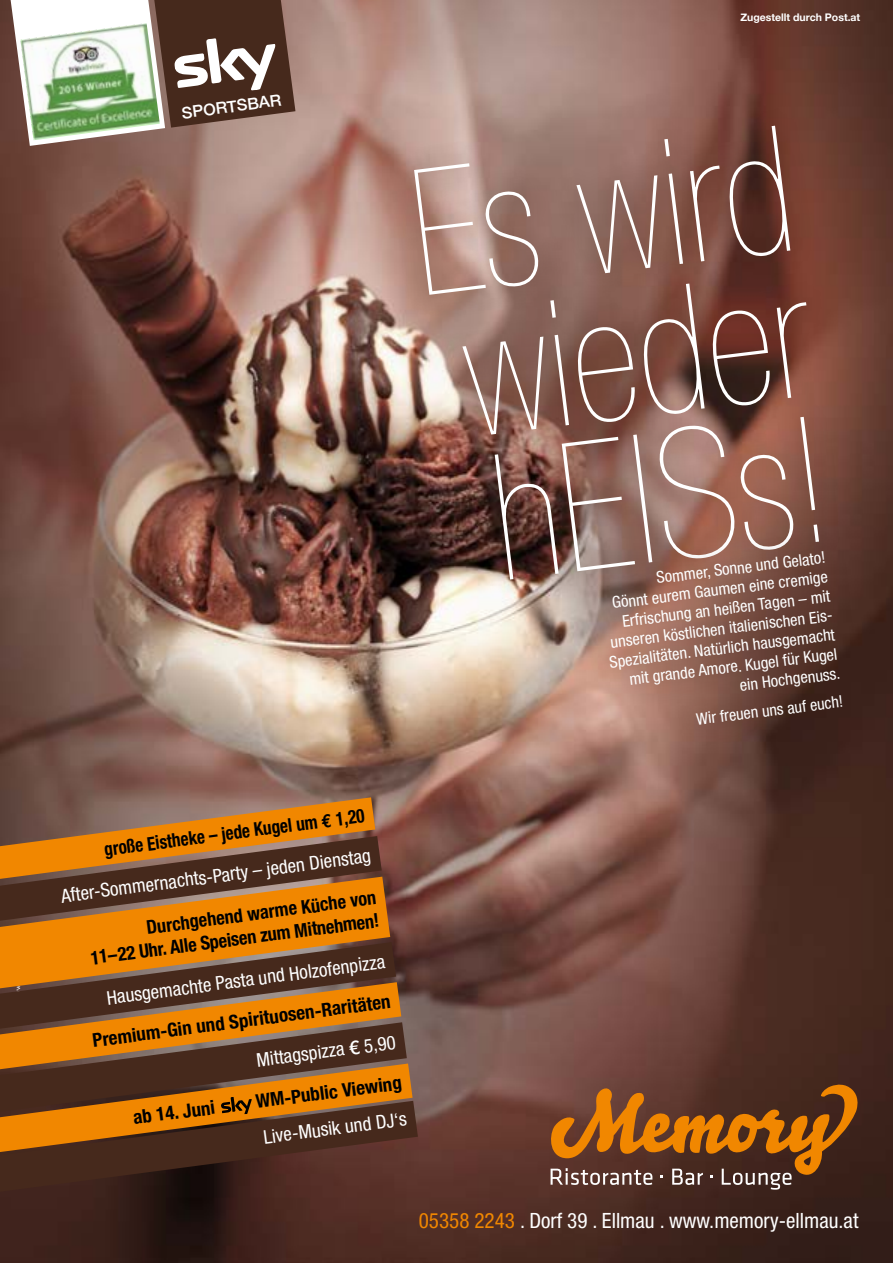
<style>
.page{position:relative;width:893px;height:1263px;background:#fff}
.page>*{position:absolute;margin:0;border:0;box-sizing:border-box;transform-origin:0 0}
.t1{font:900 condensed 175.95px/146.2px "Helvetica Neue";color:#fff;text-align:justify}
.t2{font:condensed 21.15px "Helvetica Neue";color:#fff}
.t3{font:condensed 19.05px "Helvetica Neue";color:#fff}
.t4{font:700 condensed 19.05px "Helvetica Neue";color:#000}
.t5{font:700 condensed 19.05px/23.1px "Helvetica Neue";color:#000;text-align:right;scale:.96 1}
.t6{font:700 condensed 19.05px "Helvetica Neue";color:#000;scale:.9 1}
.t7{font:condensed 16.2px/19.5px "Helvetica Neue";color:#fff;text-align:right}
.t8{font:500 16.05px "Helvetica Neue";color:#fff}
.t9{font:700 10.5px "Helvetica Neue";color:#fff}
.s1{font-size:179.85px}
.s2{font-family:"Euro Mono";font-stretch:normal}
.s3{font-weight:500;font-stretch:normal}
.s4{color:#f18700}
</style>
<div class="page">
<img style="left:0;top:0;width:893px;height:1263px">
<svg style="left:549px;top:1084px;width:310px;height:106px;background:#7f4c22"></svg>
<svg style="left:384px;top:96px;width:477px;height:519px;background:#875f54"></svg>
<svg style="left:573px;top:524px;width:298px;height:239px;background:#7e584c"></svg>
<svg style="left:11px;top:0;width:284px;height:146px"></svg>
<img style="left:20px;top:23px;width:140px;height:117px">
<svg style="left:0;top:797px;width:418px;height:395px;background:#91571e"></svg>
<p class="t8" style="left:180px;top:100px;width:102px;rotate:-7deg">SPORTSBAR</p>
<p class="t9" style="left:740px;top:9px;width:121px">Zugestellt durch Post.at</p>
<h1 class="t1" style="left:403px;top:161px;width:384px;rotate:-7deg">Es wird wieder h<span class="s1">EIS</span>s!</h1>
<p class="t7" style="left:599px;top:575px;width:231px;rotate:-7deg">Sommer, Sonne und Gelato!<br>Gönnt eurem Gaumen eine cremige<br>Erfrischung an heißen Tagen – mit unseren köstlichen italienischen Eis-<br>Spezialitäten. Natürlich hausgemacht mit grande Amore. Kugel für Kugel ein Hochgenuss.</p>
<p class="t7" style="left:695px;top:709px;width:149px;rotate:-7deg">Wir freuen uns auf euch!</p>
<p class="t6" style="left:103px;top:837px;width:293px;rotate:-7deg">große Eistheke – jede Kugel um <span class="s2">€</span> 1,20</p>
<p class="t5" style="left:87px;top:922px;width:304px;rotate:-7deg">Durchgehend warme Küche von<br>11–22 Uhr. Alle Speisen zum Mitnehmen!</p>
<p class="t3" style="left:60px;top:886px;width:314px;rotate:-8deg">After-Sommernachts-Party – jeden Dienstag</p>
<p class="t3" style="left:106px;top:988px;width:282px;rotate:-8deg">Hausgemachte Pasta und Holzofenpizza</p>
<p class="t4" style="left:91px;top:1030px;width:302px;rotate:-8deg">Premium-Gin und Spirituosen-Raritäten</p>
<p class="t3" style="left:255px;top:1049px;width:142px;rotate:-8deg">Mittagspizza <span class="s3">€</span> 5,90</p>
<p class="t4" style="left:132px;top:1107px;width:84px;rotate:-8deg">ab 14. Juni</p>
<p class="t4" style="left:254px;top:1091px;width:149px;rotate:-8deg">WM-Public Viewing</p>
<p class="t3" style="left:262px;top:1127px;width:146px;rotate:-8deg">Live-Musik und DJ‘s</p>
<h2 class="t2" style="left:419px;top:1208px;width:441px"><span class="s4">05358 2243</span> . Dorf 39 . Ellmau . www.memory-ellmau.at</h2>
</div>
